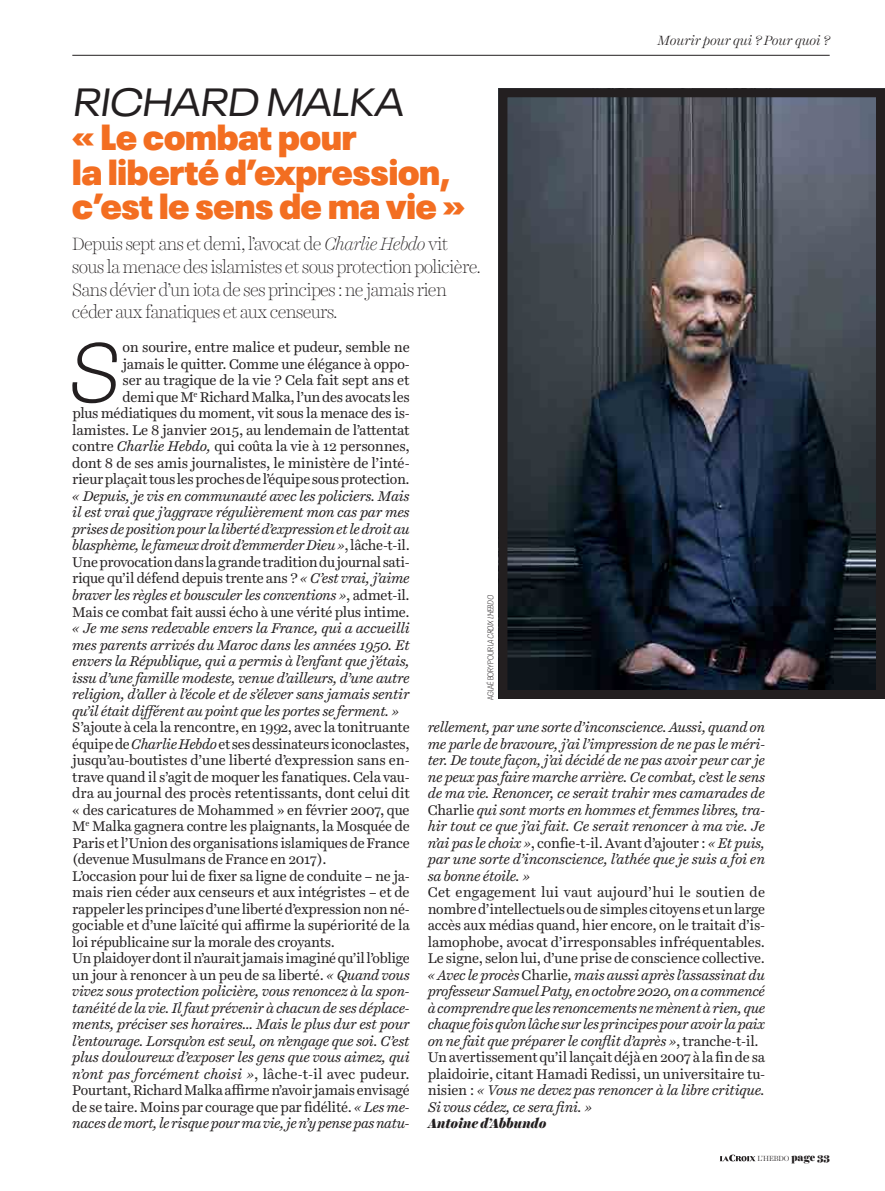
<style>
.page{position:relative;width:885px;height:1191px;background:#fff}
.page>*{position:absolute;margin:0;border:0;box-sizing:border-box;transform-origin:0 0}
.t1{font:300 82.5px "Neue Plak";color:#231f20}
.t2{font:expanded 39px "Neue Plak";color:#231f20}
.t3{font:900 36px/34.5px "Neue Plak";letter-spacing:-.005em;color:#f36e21}
.t4{font:100 18px/22.5px "Harrietv 2 Display";letter-spacing:-.02em;color:#231f20}
.t5{font:14.25px/16.5px "Harrietv 2 Text";letter-spacing:-.02em;color:#231f20}
.t6{font:italic 14.25px/16.5px "Harrietv 2 Text";letter-spacing:-.025em;color:#231f20;text-align:justify}
.t7{font:italic 300 13.5px "Harrietv 2 Display";color:#231f20}
.t8{font:italic 900 13.5px "Harrietv 2 Display";letter-spacing:-.015em;color:#231f20}
.t9{font:300 condensed 8.25px "Neue Plak";letter-spacing:-.015em;color:#231f20}
.t10{font:300 7.5px "Harrietv 2 Display";color:#231f20}
.s1{font-style:italic}
.s2{font-style:normal}
.s3{font-weight:900;font-size:10.5px}
</style>
<div class="page">
<svg style="left:884px;top:88px;width:1px;height:611px"></svg>
<hr style="left:72px;top:55px;width:757px;height:1px;background:#231f20">
<img style="left:508px;top:98px;width:366px;height:591px">
<div style="left:498px;top:88px;width:386px;height:611px;border:9px solid #231f20"></div>
<svg style="left:720px;top:1154px;width:35px;height:7px"></svg>
<p class="t7" style="left:657px;top:31px;width:173px">Mourir pour qui ? Pour quoi ?</p>
<h2 class="t2" style="left:72px;top:71px;width:340px">RICHARD MALKA</h2>
<h3 class="t3" style="left:72px;top:116px;width:394px">« Le combat pour<br>la liberté d’expression, c’est le sens de ma vie »</h3>
<p class="t4" style="left:72px;top:233px;width:409px">Depuis sept ans et demi, l’avocat de <span class="s1">Charlie Hebdo</span> vit sous la menace des islamistes et sous protection policière.<br>Sans dévier d’un iota de ses principes : ne jamais rien céder aux fanatiques et aux censeurs.</p>
<h1 class="t1" style="left:66px;top:311px;width:68px">S</h1>
<p class="t5" style="left:72px;top:339px;width:339px;text-align:right">on sourire, entre malice et pudeur, semble ne<br>jamais le quitter. Comme une élégance à oppo-<br>ser au tragique de la vie ? Cela fait sept ans et<br>demi que M<sup>e</sup> Richard Malka, l’un des avocats les<br>plus médiatiques du moment, vit sous la menace des is&shy;lamistes. Le 8 janvier 2015, au lendemain de l’attentat contre <span class="s1">Charlie Hebdo,</span> qui coûta la vie à 12 personnes, dont 8 de ses amis journalistes, le ministère de l’inté&shy;rieur plaçait tous les proches de l’équipe sous protection.</p>
<p class="t6" style="left:72px;top:488px;width:339px">« Depuis, je vis en communauté avec les policiers. Mais il est vrai que j’aggrave régulièrement mon cas par mes prises de position pour la liberté d’expression et le droit au blasphème, le fameux droit d’emmerder Dieu »<span class="s2">, lâche-t-il.<br>Une provocation dans la grande tradition du journal sati&shy;rique qu’il défend depuis trente ans ?</span> « C’est vrai, j’aime braver les règles et bousculer les conventions »<span class="s2">, admet-il.<br>Mais ce combat fait aussi écho à une vérité plus intime.</span></p>
<p class="t6" style="left:72px;top:620px;width:339px">« Je me sens redevable envers la France, qui a accueilli mes parents arrivés du Maroc dans les années 1950. Et envers la République, qui a permis à l’enfant que j’étais, issu d’une famille modeste, venue d’ailleurs, d’une autre religion, d’aller à l’école et de s’élever sans jamais sentir qu’il était différent au point que les portes se ferment. »</p>
<p class="t5" style="left:72px;top:719px;width:339px">S’ajoute à cela la rencontre, en 1992, avec la tonitruante équipe de <span class="s1">Charlie Hebdo</span> et ses dessinateurs iconoclastes, jusqu’au-boutistes d’une liberté d’expression sans en&shy;trave quand il s’agit de moquer les fanatiques. Cela vau&shy;dra au journal des procès retentissants, dont celui dit « des caricatures de Mohammed » en février 2007, que M<sup>e</sup> Malka gagnera contre les plaignants, la Mosquée de Paris et l’Union des organisations islamiques de France (devenue Musulmans de France en 2017).<br>L’occasion pour lui de fixer sa ligne de conduite – ne ja&shy;mais rien céder aux censeurs et aux intégristes – et de rappeler les principes d’une liberté d’expression non né&shy;gociable et d’une laïcité qui affirme la supériorité de la loi républicaine sur la morale des croyants.<br>Un plaidoyer dont il n’aurait jamais imaginé qu’il l’oblige un jour à renoncer à un peu de sa liberté. <span class="s1">« Quand vous vivez sous protection policière, vous renoncez à la spon&shy;tanéité de la vie. Il faut prévenir à chacun de ses déplace&shy;ments, préciser ses horaires… Mais le plus dur est pour l’entourage. Lorsqu’on est seul, on n’engage que soi. C’est plus douloureux d’exposer les gens que vous aimez, qui n’ont pas forcément choisi »</span>, lâche-t-il avec pudeur.<br>Pourtant, Richard Malka affirme n’avoir jamais envisagé de se taire. Moins par courage que par fidélité. <span class="s1">« Les me&shy;naces de mort, le risque pour ma vie, je n’y pense pas natu-</span></p>
<p class="t6" style="left:427px;top:719px;width:339px">rellement, par une sorte d’inconscience. Aussi, quand on me parle de bravoure, j’ai l’impression de ne pas le méri&shy;ter. De toute façon, j’ai décidé de ne pas avoir peur car je ne peux pas faire marche arrière. Ce combat, c’est le sens de ma vie. Renoncer, ce serait trahir mes camarades de <span class="s2">Charlie</span> qui sont morts en hommes et femmes libres, tra&shy;hir tout ce que j’ai fait. Ce serait renoncer à ma vie. Je n’ai pas le choix »<span class="s2">, confie-t-il. Avant d’ajouter :</span> « Et puis, par une sorte d’inconscience, l’athée que je suis a foi en sa bonne étoile. »</p>
<p class="t9" style="left:484px;top:699px;width:107px;rotate:-90deg">AGLAÉ BORY POUR LA CROIX L’HEBDO</p>
<p class="t5" style="left:427px;top:884px;width:339px">Cet engagement lui vaut aujourd’hui le soutien de nombre d’intellectuels ou de simples citoyens et un large accès aux médias quand, hier encore, on le traitait d’is&shy;lamophobe, avocat d’irresponsables infréquentables.<br>Le signe, selon lui, d’une prise de conscience collective. <span class="s1">« Avec le procès</span> Charlie<span class="s1">, mais aussi après l’assassinat du professeur Samuel Paty, en octobre 2020, on a commencé à comprendre que les renoncements ne mènent à rien, que chaque fois qu’on lâche sur les principes pour avoir la paix on ne fait que préparer le conflit d’après »</span>, tranche-t-il.<br>Un avertissement qu’il lançait déjà en 2007 à la fin de sa plaidoirie, citant Hamadi Redissi, un universitaire tu&shy;nisien : <span class="s1">« Vous ne devez pas renoncer à la libre critique.<br>Si vous cédez, ce sera fini. »</span></p>
<p class="t8" style="left:427px;top:1114px;width:120px">Antoine d’Abbundo</p>
<p class="t10" style="left:757px;top:1153px;width:74px">L’HEBDO <span class="s3">page 33</span></p>
</div>
